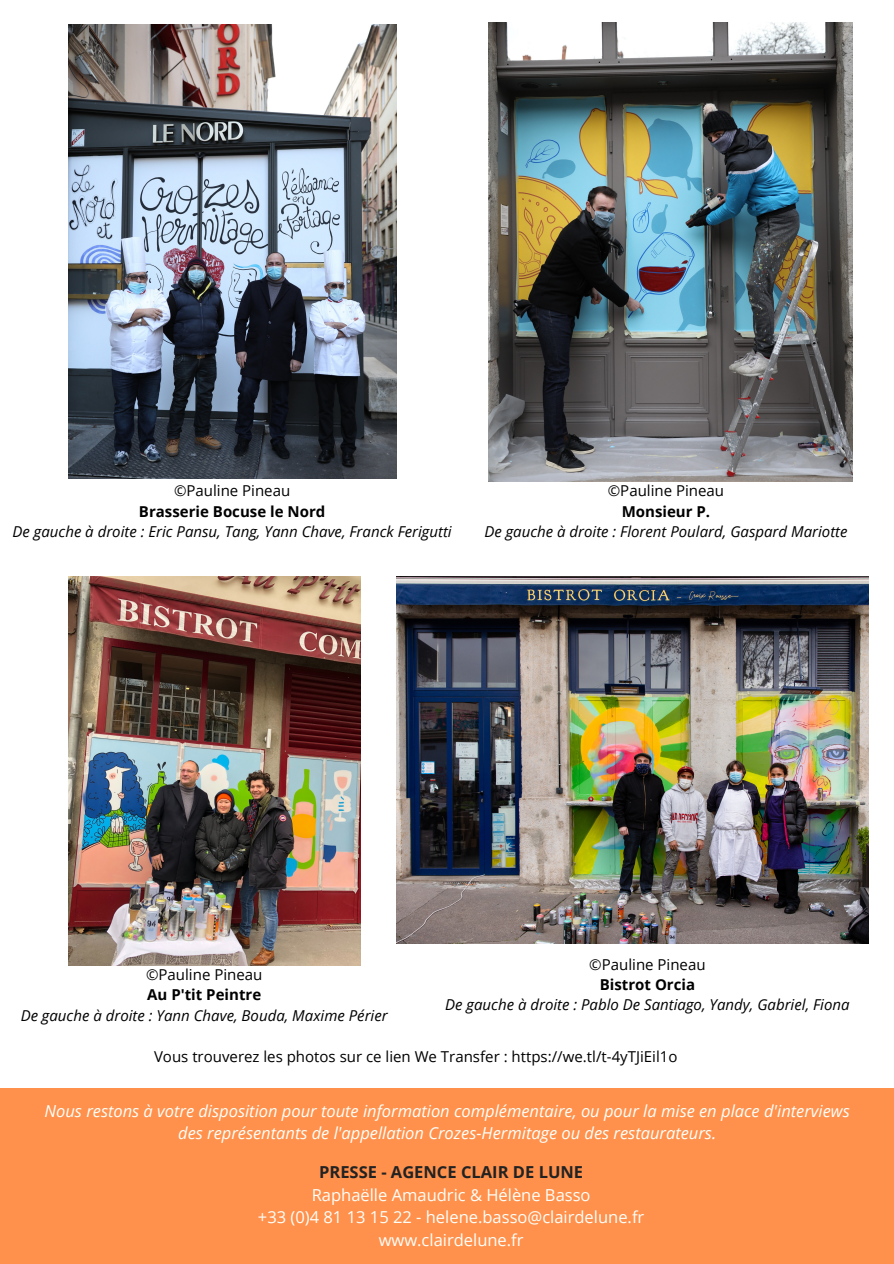
<style>
.page{position:relative;width:894px;height:1264px;background:#fff}
.page>*{position:absolute;margin:0;border:0;box-sizing:border-box;transform-origin:0 0}
.t1{font:italic 16.5px/22.5px "Open Sans";color:#fffff9;text-align:center}
.t2{font:16.5px "Open Sans";color:#fffff9}
.t3{font:700 16.5px "Open Sans";color:#222}
.t4{font:italic 15px "Open Sans";color:#000}
.t5{font:15px "Open Sans";color:#000}
.t6{font:700 15px "Open Sans";color:#000}
</style>
<div class="page">
<img style="left:488px;top:22px;width:364px;height:460px">
<div style="left:0;top:1088px;width:893px;height:175px;background:#ff914d"></div>
<img style="left:68px;top:576px;width:292px;height:389px">
<img style="left:396px;top:576px;width:471px;height:367px">
<img style="left:68px;top:25px;width:328px;height:454px">
<p class="t5" style="left:174px;top:480px;width:118px">©Pauline Pineau</p>
<p class="t6" style="left:139px;top:500px;width:188px">Brasserie Bocuse le Nord</p>
<p class="t4" style="left:13px;top:521px;width:440px">De gauche à droite : Eric Pansu, Tang, Yann Chave, Franck Ferigutti</p>
<p class="t5" style="left:607px;top:480px;width:118px">©Pauline Pineau</p>
<p class="t6" style="left:621px;top:500px;width:90px">Monsieur P.</p>
<p class="t4" style="left:484px;top:521px;width:364px">De gauche à droite : Florent Poulard, Gaspard Mariotte</p>
<p class="t5" style="left:146px;top:964px;width:118px">©Pauline Pineau</p>
<p class="t6" style="left:147px;top:984px;width:115px">Au P'tit Peintre</p>
<p class="t4" style="left:21px;top:1004px;width:368px">De gauche à droite : Yann Chave, Bouda, Maxime Périer</p>
<p class="t5" style="left:589px;top:953px;width:118px">©Pauline Pineau</p>
<p class="t6" style="left:599px;top:973px;width:97px">Bistrot Orcia</p>
<p class="t4" style="left:445px;top:994px;width:406px">De gauche à droite : Pablo De Santiago, Yandy, Gabriel, Fiona</p>
<p class="t5" style="left:154px;top:1045px;width:525px">Vous trouverez les photos sur ce lien We Transfer : https://we.tl/t-4yTJiEil1o</p>
<p class="t1" style="left:45px;top:1099px;width:806px">Nous restons à votre disposition pour toute information complémentaire, ou pour la mise en place d'interviews des représentants de l'appellation Crozes-Hermitage ou des restaurateurs.</p>
<p class="t3" style="left:319px;top:1160px;width:265px">PRESSE - AGENCE CLAIR DE LUNE</p>
<p class="t2" style="left:311px;top:1182px;width:280px">Raphaëlle Amaudric &amp; Hélène Basso</p>
<p class="t2" style="left:258px;top:1205px;width:388px">+33 (0)4 81 13 15 22 - helene.basso@clairdelune.fr</p>
<p class="t2" style="left:378px;top:1227px;width:146px">www.clairdelune.fr</p>
</div>
